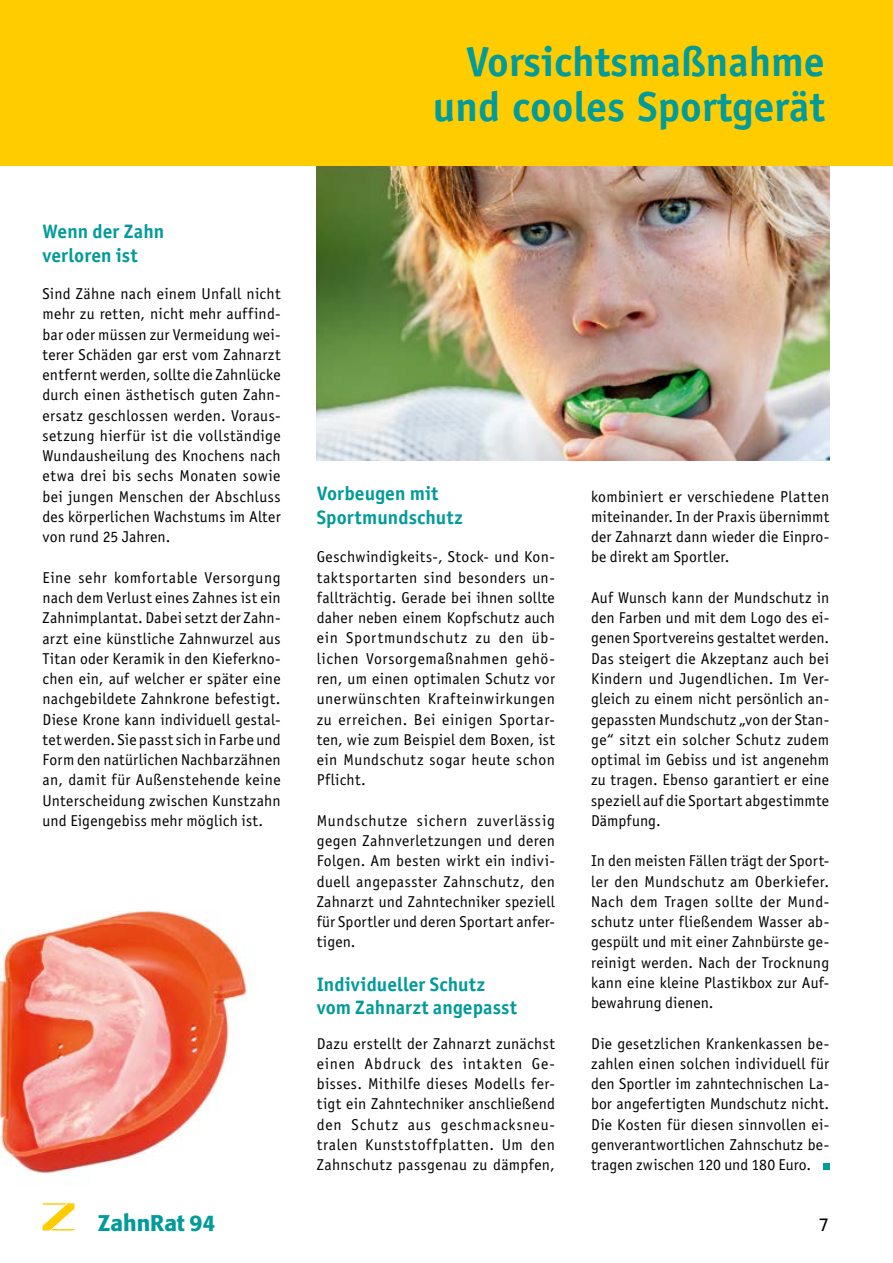
<style>
.page{position:relative;width:893px;height:1263px;background:#fff}
.page>*{position:absolute;margin:0;border:0;box-sizing:border-box;transform-origin:0 0}
.t1{font:700 42px/45px "Officina Sans";color:#009b9a;text-align:right}
.t2{font:500 22.5px "Formata";color:#009b9a}
.t3{font:700 19.5px/23.4px "Officina Sans";letter-spacing:.005em;color:#009b9a}
.t4{font:18px "Univers";color:#000}
.t5{font:15.75px/20.2px "Officina Sans";letter-spacing:.015em;color:#000;text-align:justify}
</style>
<div class="page">
<img style="left:0;top:912px;width:247px;height:262px">
<img style="left:317px;top:166px;width:512px;height:294px">
<div style="left:0;top:0;width:893px;height:166px;background:#fc0"></div>
<svg style="left:43px;top:1203px;width:31px;height:27px"></svg>
<div style="left:823px;top:1163px;width:6px;height:7px;background:#009b9a"></div>
<h1 class="t1" style="left:433px;top:39px;width:394px">Vorsichtsmaßnahme und cooles Sportgerät</h1>
<p class="t3" style="left:43px;top:220px;width:123px">Wenn der Zahn verloren ist</p>
<p class="t5" style="left:43px;top:284px;width:240px">Sind Zähne nach einem Unfall nicht mehr zu retten, nicht mehr auffind&shy;bar oder müssen zur Vermeidung wei&shy;terer Schäden gar erst vom Zahnarzt entfernt werden, sollte die Zahnlücke durch einen ästhetisch guten Zahn&shy;ersatz geschlossen werden. Voraus&shy;setzung hierfür ist die vollständige Wundausheilung des Knochens nach etwa drei bis sechs Monaten sowie bei jungen Menschen der Abschluss des körperlichen Wachstums im Alter von rund 25 Jahren.</p>
<p class="t5" style="left:43px;top:567px;width:240px">Eine sehr komfortable Versorgung nach dem Verlust eines Zahnes ist ein Zahnimplantat. Dabei setzt der Zahn&shy;arzt eine künstliche Zahnwurzel aus Titan oder Keramik in den Kieferkno&shy;chen ein, auf welcher er später eine nachgebildete Zahnkrone befestigt.<br>Diese Krone kann individuell gestal&shy;tet werden. Sie passt sich in Farbe und Form den natürlichen Nachbarzähnen an, damit für Außenstehende keine Unterscheidung zwischen Kunstzahn und Eigengebiss mehr möglich ist.</p>
<p class="t3" style="left:317px;top:482px;width:147px">Vorbeugen mit<br>Sportmundschutz</p>
<p class="t5" style="left:317px;top:547px;width:240px">Geschwindigkeits-, Stock- und Kon&shy;taktsportarten sind besonders un&shy;fallträchtig. Gerade bei ihnen sollte daher neben einem Kopfschutz auch ein Sportmundschutz zu den üb&shy;lichen Vorsorgemaßnahmen gehö&shy;ren, um einen optimalen Schutz vor unerwünschten Krafteinwirkungen zu erreichen. Bei einigen Sportar&shy;ten, wie zum Beispiel dem Boxen, ist ein Mundschutz sogar heute schon Pflicht.</p>
<p class="t5" style="left:317px;top:810px;width:240px">Mundschutze sichern zuverlässig gegen Zahnverletzungen und deren Folgen. Am besten wirkt ein indivi&shy;duell angepasster Zahnschutz, den Zahnarzt und Zahntechniker speziell für Sportler und deren Sportart anfer&shy;tigen.</p>
<p class="t3" style="left:317px;top:972px;width:202px">Individueller Schutz vom Zahnarzt angepasst</p>
<p class="t5" style="left:317px;top:1033px;width:240px">Dazu erstellt der Zahnarzt zunächst einen Abdruck des intakten Ge&shy;bisses. Mithilfe dieses Modells fer&shy;tigt ein Zahntechniker anschließend den Schutz aus geschmacksneu&shy;tralen Kunststoffplatten. Um den Zahnschutz passgenau zu dämpfen,</p>
<p class="t5" style="left:591px;top:486px;width:240px">kombiniert er verschiedene Platten miteinander. In der Praxis übernimmt der Zahnarzt dann wieder die Einpro&shy;be direkt am Sportler.</p>
<p class="t5" style="left:591px;top:587px;width:240px">Auf Wunsch kann der Mundschutz in den Farben und mit dem Logo des ei&shy;genen Sportvereins gestaltet werden.<br>Das steigert die Akzeptanz auch bei Kindern und Jugendlichen. Im Ver&shy;gleich zu einem nicht persönlich an&shy;gepassten Mundschutz „von der Stan&shy;ge“ sitzt ein solcher Schutz zudem optimal im Gebiss und ist angenehm zu tragen. Ebenso garantiert er eine speziell auf die Sportart abgestimmte Dämpfung.</p>
<p class="t5" style="left:591px;top:851px;width:240px">In den meisten Fällen trägt der Sport&shy;ler den Mundschutz am Oberkiefer.<br>Nach dem Tragen sollte der Mund&shy;schutz unter fließendem Wasser ab&shy;gespült und mit einer Zahnbürste ge&shy;reinigt werden. Nach der Trocknung kann eine kleine Plastikbox zur Auf&shy;bewahrung dienen.</p>
<p class="t5" style="left:591px;top:1033px;width:240px">Die gesetzlichen Krankenkassen be&shy;zahlen einen solchen individuell für den Sportler im zahntechnischen La&shy;bor angefertigten Mundschutz nicht.<br>Die Kosten für diesen sinnvollen ei&shy;genverantwortlichen Zahnschutz be&shy;tragen zwischen 120 und 180 Euro.</p>
<h2 class="t2" style="left:98px;top:1209px;width:119px">ZahnRat 94</h2>
<p class="t4" style="left:819px;top:1213px;width:12px">7</p>
</div>
